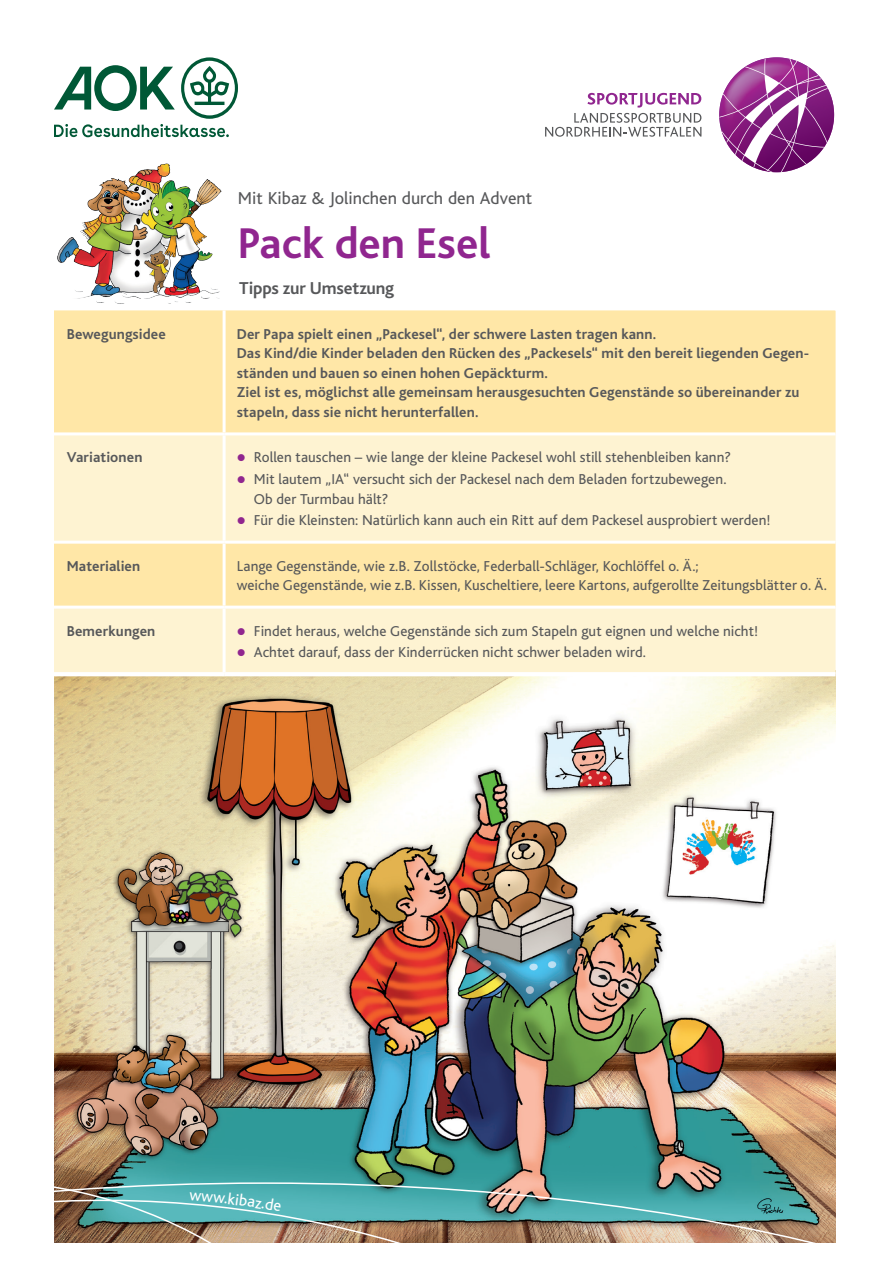
<style>
.page{position:relative;width:893px;height:1263px;background:#fff}
.page>*{position:absolute;margin:0;border:0;box-sizing:border-box;transform-origin:0 0}
.t1{font:700 45px "Bliss";color:#90268f}
.t2{font:18px "Bliss";color:#57585a}
.t3{font:700 18px "Bliss";letter-spacing:-.01em;color:#57585a}
.t4{font:15px/21.6px "Bliss";letter-spacing:.005em;color:#57585a}
.t5{font:700 15px/19.5px "Bliss";letter-spacing:.01em;color:#57585a}
</style>
<div class="page">
<img style="left:54px;top:676px;width:782px;height:426px">
<img style="left:57px;top:163px;width:165px;height:141px">
<svg style="left:545px;top:93px;width:156px;height:44px"></svg>
<svg style="left:719px;top:57px;width:109px;height:115px"></svg>
<img style="left:54px;top:1102px;width:782px;height:141px">
<div style="left:54px;top:310px;width:782px;height:122px;background:#ffe7a7"></div>
<svg style="left:54px;top:435px;width:782px;height:237px;background:#feefc6"></svg>
<hr style="left:54px;top:541px;width:170px;height:3px;background:#fff">
<hr style="left:54px;top:606px;width:170px;height:3px;background:#fff">
<hr style="left:224px;top:541px;width:612px;height:3px;background:#fff">
<hr style="left:224px;top:606px;width:612px;height:3px;background:#fff">
<hr style="left:223px;top:310px;width:3px;height:122px;background:#fff">
<hr style="left:223px;top:435px;width:3px;height:106px;background:#fff">
<hr style="left:223px;top:544px;width:3px;height:62px;background:#fff">
<hr style="left:223px;top:609px;width:3px;height:63px;background:#fff">
<svg style="left:54px;top:57px;width:184px;height:80px"></svg>
<svg style="left:238px;top:454px;width:7px;height:7px"></svg>
<svg style="left:238px;top:476px;width:7px;height:7px"></svg>
<svg style="left:238px;top:517px;width:7px;height:7px"></svg>
<svg style="left:238px;top:628px;width:7px;height:7px"></svg>
<svg style="left:238px;top:649px;width:7px;height:7px"></svg>
<img style="left:54px;top:1151px;width:339px;height:92px">
<p class="t2" style="left:238px;top:188px;width:296px">Mit Kibaz &amp; Jolinchen durch den Advent</p>
<h1 class="t1" style="left:238px;top:219px;width:254px">Pack den Esel</h1>
<p class="t3" style="left:239px;top:279px;width:157px">Tipps zur Umsetzung</p>
<p class="t5" style="left:67px;top:325px;width:101px">Bewegungsidee</p>
<p class="t5" style="left:237px;top:325px;width:574px">Der Papa spielt einen „Packesel“, der schwere Lasten tragen kann.<br>Das Kind/die Kinder beladen den Rücken des „Packesels“ mit den bereit liegenden Gegen&shy;ständen und bauen so einen hohen Gepäckturm.<br>Ziel ist es, möglichst alle gemeinsam herausgesuchten Gegenstände so übereinander zu stapeln, dass sie nicht herunterfallen.</p>
<p class="t5" style="left:67px;top:448px;width:77px">Variationen</p>
<p class="t4" style="left:254px;top:447px;width:479px">Rollen tauschen – wie lange der kleine Packesel wohl still stehenbleiben kann?<br>Mit lautem „IA“ versucht sich der Packesel nach dem Beladen fortzubewegen.</p>
<p class="t4" style="left:254px;top:488px;width:518px">Ob der Turmbau hält?<br>Für die Kleinsten: Natürlich kann auch ein Ritt auf dem Packesel ausprobiert werden!</p>
<p class="t5" style="left:67px;top:556px;width:75px">Materialien</p>
<p class="t4" style="left:237px;top:556px;width:592px;line-height:19.5px">Lange Gegenstände, wie z.B. Zollstöcke, Federball-Schläger, Kochlöffel o. Ä.;<br>weiche Gegenstände, wie z.B. Kissen, Kuscheltiere, leere Kartons, aufgerollte Zeitungsblätter o. Ä.</p>
<p class="t5" style="left:67px;top:621px;width:90px">Bemerkungen</p>
<p class="t4" style="left:254px;top:620px;width:506px">Findet heraus, welche Gegenstände sich zum Stapeln gut eignen und welche nicht!<br>Achtet darauf, dass der Kinderrücken nicht schwer beladen wird.</p>
</div>
